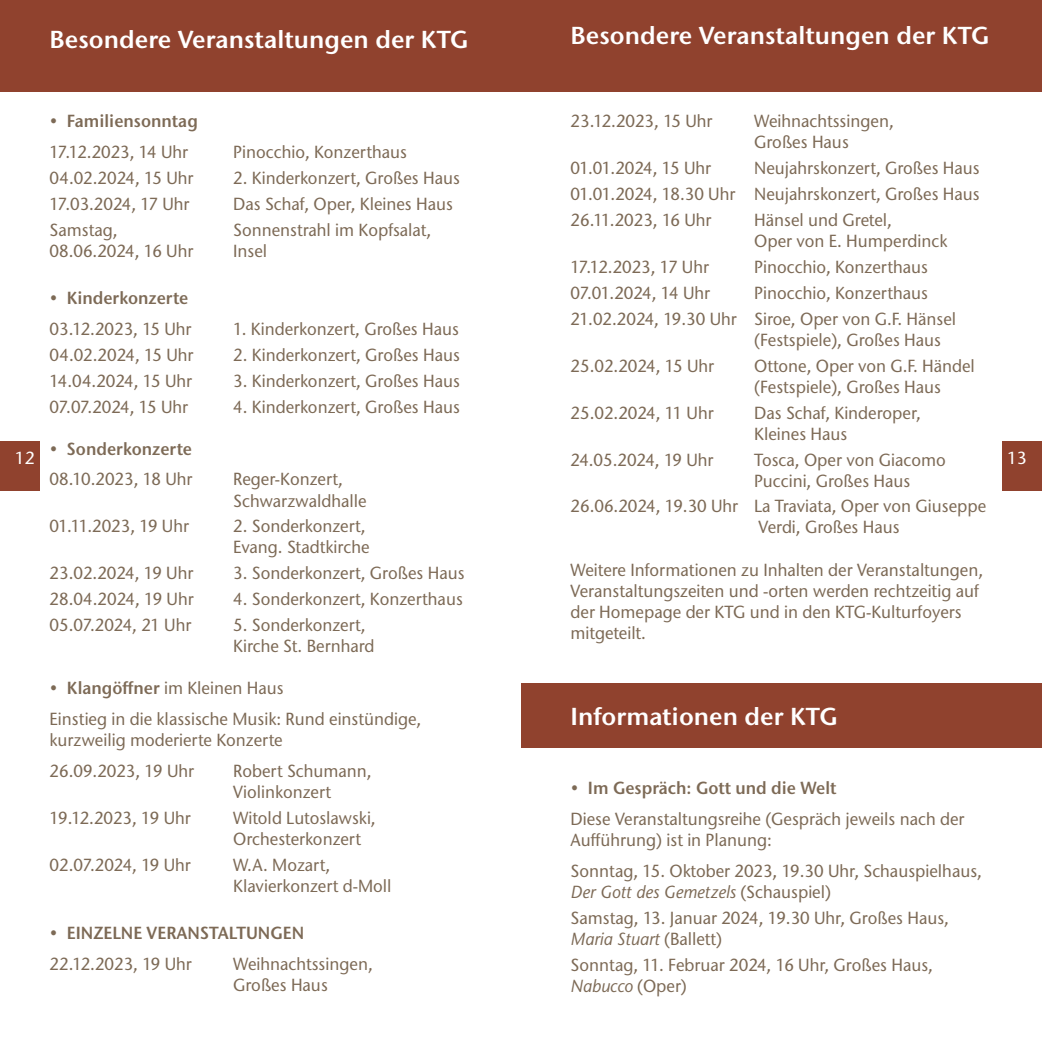
<style>
.page{position:relative;width:1042px;height:1042px;background:#fff}
.page>*{position:absolute;margin:0;border:0;box-sizing:border-box;transform-origin:0 0}
.t1{font:600 24.5px "Stone Sans ITC Pro";color:#fff}
.t2{font:500 17.5px/21px "Stone Sans ITC Pro";color:#7d6a56;scale:.95 1}
.t3{font:600 17.5px "Stone Sans ITC Pro";color:#7d6a56;scale:.95 1}
.t4{font:italic 17.5px "Stone Sans";color:#7d6a56;scale:.95 1}
.t5{font:500 17.5px "Stone Sans ITC Pro";letter-spacing:-.02em;color:#7d6a56;scale:.95 1}
.t6{font:500 17.5px "Stone Sans ITC Pro";color:#fff}
.s1{font-weight:600}
.s2{font-family:"Stone Sans ITC Pro";font-weight:500;font-style:normal}
</style>
<div class="page">
<div style="left:0;top:441px;width:40px;height:50px;background:#90422e"></div>
<div style="left:1002px;top:441px;width:40px;height:50px;background:#90422e"></div>
<div style="left:0;top:0;width:1042px;height:92px;background:#90422e"></div>
<div style="left:521px;top:683px;width:521px;height:65px;background:#90422e"></div>
<h1 class="t1" style="left:50px;top:24px;width:420px">Besondere Veranstaltungen der KTG</h1>
<h1 class="t1" style="left:570px;top:20px;width:420px">Besondere Veranstaltungen der KTG</h1>
<p class="t2" style="left:570px;top:110px;width:151px">23.12.2023, 15 Uhr</p>
<p class="t2" style="left:754px;top:110px;width:148px">Weihnachtssingen,<br>Großes Haus</p>
<p class="t5" style="left:570px;top:157px;width:149px">01.01.2024, 15 Uhr</p>
<p class="t3" style="left:50px;top:110px;width:157px">• Familiensonntag</p>
<p class="t2" style="left:50px;top:141px;width:147px">17.12.2023, 14 Uhr</p>
<p class="t2" style="left:233px;top:141px;width:184px">Pinocchio, Konzerthaus</p>
<p class="t2" style="left:50px;top:167px;width:153px">04.02.2024, 15 Uhr</p>
<p class="t2" style="left:233px;top:167px;width:240px">2. Kinderkonzert, Großes Haus</p>
<p class="t2" style="left:50px;top:193px;width:149px">17.03.2024, 17 Uhr</p>
<p class="t2" style="left:233px;top:193px;width:233px">Das Schaf, Oper, Kleines Haus</p>
<p class="t2" style="left:50px;top:219px;width:73px">Samstag,</p>
<p class="t2" style="left:233px;top:219px;width:210px">Sonnenstrahl im Kopfsalat,</p>
<p class="t2" style="left:50px;top:240px;width:153px">08.06.2024, 16 Uhr</p>
<p class="t2" style="left:233px;top:240px;width:37px">Insel</p>
<p class="t3" style="left:50px;top:287px;width:148px">• Kinderkonzerte</p>
<p class="t2" style="left:50px;top:318px;width:151px">03.12.2023, 15 Uhr</p>
<p class="t2" style="left:233px;top:318px;width:239px">1. Kinderkonzert, Großes Haus</p>
<p class="t2" style="left:50px;top:344px;width:153px">04.02.2024, 15 Uhr</p>
<p class="t2" style="left:233px;top:344px;width:240px">2. Kinderkonzert, Großes Haus</p>
<p class="t2" style="left:50px;top:370px;width:152px">14.04.2024, 15 Uhr</p>
<p class="t2" style="left:233px;top:370px;width:240px">3. Kinderkonzert, Großes Haus</p>
<p class="t5" style="left:50px;top:396px;width:147px">07.07.2024, 15 Uhr</p>
<p class="t2" style="left:233px;top:396px;width:240px">4. Kinderkonzert, Großes Haus</p>
<p class="t3" style="left:50px;top:437px;width:151px">• Sonderkonzerte</p>
<p class="t2" style="left:50px;top:469px;width:152px">08.10.2023, 18 Uhr</p>
<p class="t2" style="left:233px;top:469px;width:142px">Reger-Konzert,<br>Schwarzwaldhalle</p>
<p class="t2" style="left:50px;top:516px;width:148px">01.11.2023, 19 Uhr</p>
<p class="t2" style="left:233px;top:516px;width:145px">2. Sonderkonzert,<br>Evang. Stadtkirche</p>
<p class="t2" style="left:50px;top:563px;width:153px">23.02.2024, 19 Uhr</p>
<p class="t2" style="left:233px;top:563px;width:245px">3. Sonderkonzert, Großes Haus</p>
<p class="t2" style="left:50px;top:589px;width:153px">28.04.2024, 19 Uhr</p>
<p class="t2" style="left:233px;top:589px;width:243px">4. Sonderkonzert, Konzerthaus</p>
<p class="t2" style="left:50px;top:614px;width:151px">05.07.2024, 21 Uhr</p>
<p class="t2" style="left:233px;top:614px;width:150px">5. Sonderkonzert,<br>Kirche St. Bernhard</p>
<p class="t2" style="left:50px;top:672px;width:393px;line-height:31px"><span class="s1">• Klangöffner</span> im Kleinen Haus<br>Einstieg in die klassische Musik: Rund einstündige,</p>
<p class="t2" style="left:50px;top:724px;width:247px;line-height:31px">kurzweilig moderierte Konzerte<br>26.09.2023, 19 Uhr</p>
<p class="t2" style="left:570px;top:155px;width:432px;line-height:25.9px;text-align:justify;text-indent:184px">Neujahrskonzert, Großes Haus 01.01.2024, 18.30 Uhr Neujahrskonzert, Großes Haus 26.11.2023, 16 Uhr</p>
<p class="t2" style="left:754px;top:209px;width:205px">Hänsel und Gretel,<br>Oper von E. Humperdinck</p>
<p class="t2" style="left:570px;top:256px;width:147px">17.12.2023, 17 Uhr</p>
<p class="t2" style="left:754px;top:256px;width:184px">Pinocchio, Konzerthaus</p>
<p class="t5" style="left:570px;top:282px;width:148px">07.01.2024, 14 Uhr</p>
<p class="t2" style="left:570px;top:279px;width:407px;line-height:25.9px;text-indent:184px">Pinocchio, Konzerthaus<br>21.02.2024, 19.30 Uhr Siroe, Oper von G.F. Hänsel</p>
<p class="t2" style="left:754px;top:329px;width:198px">(Festspiele), Großes Haus</p>
<p class="t2" style="left:570px;top:355px;width:152px">25.02.2024, 15 Uhr</p>
<p class="t2" style="left:754px;top:355px;width:234px">Ottone, Oper von G.F. Händel (Festspiele), Großes Haus</p>
<p class="t2" style="left:570px;top:402px;width:152px">25.02.2024, 11 Uhr</p>
<p class="t2" style="left:754px;top:402px;width:177px">Das Schaf, Kinderoper,<br>Kleines Haus</p>
<p class="t2" style="left:570px;top:449px;width:152px">24.05.2024, 19 Uhr</p>
<p class="t2" style="left:754px;top:449px;width:203px">Tosca, Oper von Giacomo<br>Puccini, Großes Haus</p>
<p class="t2" style="left:758px;top:496px;width:241px;text-indent:-188px">26.06.2024, 19.30 Uhr La Traviata, Oper von Giuseppe<br>Verdi, Großes Haus</p>
<p class="t2" style="left:570px;top:559px;width:436px">Weitere Informationen zu Inhalten der Veranstaltungen, Veranstaltungszeiten und -orten werden rechtzeitig auf der Homepage der KTG und in den KTG-Kulturfoyers mitgeteilt.</p>
<p class="t6" style="left:15px;top:447px;width:21px">12</p>
<p class="t6" style="left:1007px;top:447px;width:21px">13</p>
<h1 class="t1" style="left:570px;top:701px;width:268px">Informationen der KTG</h1>
<p class="t2" style="left:233px;top:760px;width:147px">Robert Schumann,<br>Violinkonzert</p>
<p class="t3" style="left:570px;top:777px;width:281px">• Im Gespräch: Gott und die Welt</p>
<p class="t2" style="left:570px;top:808px;width:416px">Diese Veranstaltungsreihe (Gespräch jeweils nach der<br>Aufführung) ist in Planung:</p>
<p class="t2" style="left:570px;top:860px;width:434px">Sonntag, 15. Oktober 2023, 19.30 Uhr, Schauspielhaus,</p>
<p class="t4" style="left:570px;top:881px;width:276px">Der Gott des Gemetzels <span class="s2">(Schauspiel)</span></p>
<p class="t2" style="left:570px;top:907px;width:400px">Samstag, 13. Januar 2024, 19.30 Uhr, Großes Haus,</p>
<p class="t4" style="left:570px;top:928px;width:161px">Maria Stuart <span class="s2">(Ballett)</span></p>
<p class="t2" style="left:570px;top:954px;width:383px">Sonntag, 11. Februar 2024, 16 Uhr, Großes Haus,</p>
<p class="t4" style="left:570px;top:975px;width:124px">Nabucco <span class="s2">(Oper)</span></p>
<p class="t2" style="left:50px;top:807px;width:150px">19.12.2023, 19 Uhr</p>
<p class="t2" style="left:233px;top:807px;width:152px">Witold Lutoslawski,<br>Orchesterkonzert</p>
<p class="t2" style="left:50px;top:854px;width:150px">02.07.2024, 19 Uhr</p>
<p class="t2" style="left:233px;top:854px;width:168px">W.A. Mozart,<br>Klavierkonzert d-Moll</p>
<p class="t3" style="left:50px;top:922px;width:269px">• EINZELNE VERANSTALTUNGEN</p>
<p class="t2" style="left:50px;top:953px;width:151px">22.12.2023, 19 Uhr</p>
<p class="t2" style="left:233px;top:953px;width:148px">Weihnachtssingen,<br>Großes Haus</p>
</div>
